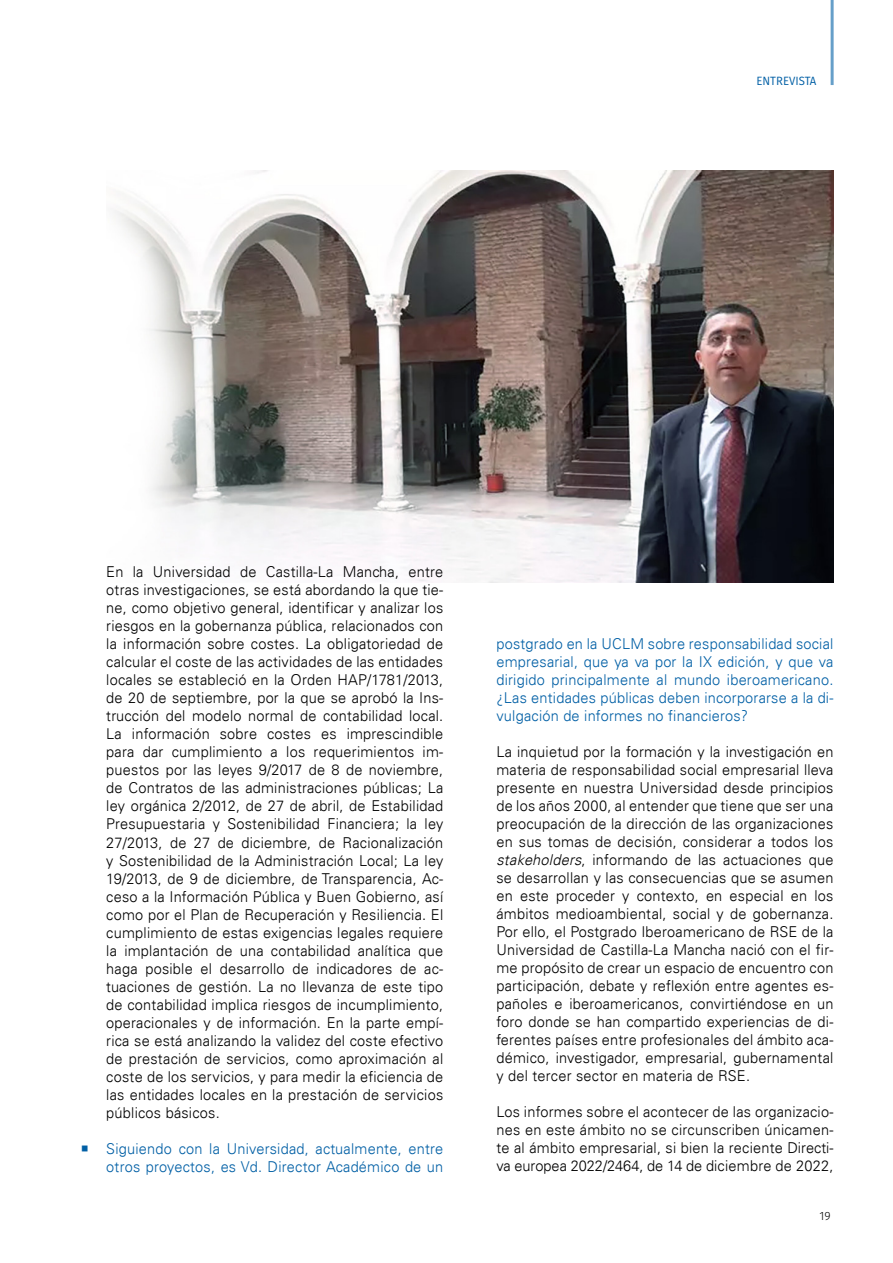
<style>
.page{position:relative;width:893px;height:1263px;background:#fff}
.page>*{position:absolute;margin:0;border:0;box-sizing:border-box;transform-origin:0 0}
.t1{font:300 15px/18px "Univers LT";letter-spacing:.015em;color:#000;text-align:justify}
.t2{font:300 15px/18px "Univers LT";letter-spacing:.015em;color:#005fa5;text-align:right}
.t3{font:12px "Fira Sans";color:#005fa5;scale:.95 1}
.t4{font:300 12px "Fira Sans";color:#000}
.s1{font-style:italic}
</style>
<div class="page">
<hr style="left:831px;top:0;width:3px;height:85px;background:#005fa5">
<img style="left:114px;top:170px;width:719px;height:413px">
<p class="t3" style="left:756px;top:71px;width:65px">ENTREVISTA</p>
<p class="t1" style="left:106px;top:563px;width:339px">En la Universidad de Castilla-La Mancha, entre otras investigaciones, se está abordando la que tie&shy;ne, como objetivo general, identificar y analizar los riesgos en la gobernanza pública, relacionados con la información sobre costes. La obligatoriedad de calcular el coste de las actividades de las entidades locales se estableció en la Orden HAP/1781/2013, de 20 de septiembre, por la que se aprobó la Ins&shy;trucción del modelo normal de contabilidad local.<br>La información sobre costes es imprescindible para dar cumplimiento a los requerimientos im&shy;puestos por las leyes 9/2017 de 8 de noviembre, de Contratos de las administraciones públicas; La ley orgánica 2/2012, de 27 de abril, de Estabilidad Presupuestaria y Sostenibilidad Financiera; la ley 27/2013, de 27 de diciembre, de Racionalización y Sostenibilidad de la Administración Local; La ley 19/2013, de 9 de diciembre, de Transparencia, Ac&shy;ceso a la Información Pública y Buen Gobierno, así como por el Plan de Recuperación y Resiliencia. El cumplimiento de estas exigencias legales requiere la implantación de una contabilidad analítica que haga posible el desarrollo de indicadores de ac&shy;tuaciones de gestión. La no llevanza de este tipo de contabilidad implica riesgos de incumplimiento, operacionales y de información. En la parte empí&shy;rica se está analizando la validez del coste efectivo de prestación de servicios, como aproximación al coste de los servicios, y para medir la eficiencia de las entidades locales en la prestación de servicios públicos básicos.</p>
<p class="t2" style="left:81px;top:1139px;width:364px">○ Siguiendo con la Universidad, actualmente, entre otros proyectos, es Vd. Director Académico de un</p>
<p class="t2" style="left:496px;top:634px;width:338px;text-align:justify">postgrado en la UCLM sobre responsabilidad social empresarial, que ya va por la IX edición, y que va dirigido principalmente al mundo iberoamericano. ¿Las entidades públicas deben incorporarse a la di&shy;vulgación de informes no financieros?</p>
<p class="t1" style="left:496px;top:742px;width:339px">La inquietud por la formación y la investigación en materia de responsabilidad social empresarial lleva presente en nuestra Universidad desde principios de los años 2000, al entender que tiene que ser una preocupación de la dirección de las organizaciones en sus tomas de decisión, considerar a todos los <span class="s1">stakeholders</span>, informando de las actuaciones que se desarrollan y las consecuencias que se asumen en este proceder y contexto, en especial en los ámbitos medioambiental, social y de gobernanza.<br>Por ello, el Postgrado Iberoamericano de RSE de la Universidad de Castilla-La Mancha nació con el fir&shy;me propósito de crear un espacio de encuentro con participación, debate y reflexión entre agentes es&shy;pañoles e iberoamericanos, convirtiéndose en un foro donde se han compartido experiencias de di&shy;ferentes países entre profesionales del ámbito aca&shy;démico, investigador, empresarial, gubernamental y del tercer sector en materia de RSE.</p>
<p class="t1" style="left:496px;top:1102px;width:338px">Los informes sobre el acontecer de las organizacio&shy;nes en este ámbito no se circunscriben únicamen&shy;te al ámbito empresarial, si bien la reciente Directi&shy;va europea 2022/2464, de 14 de diciembre de 2022,</p>
<p class="t4" style="left:819px;top:1207px;width:13px">19</p>
</div>
